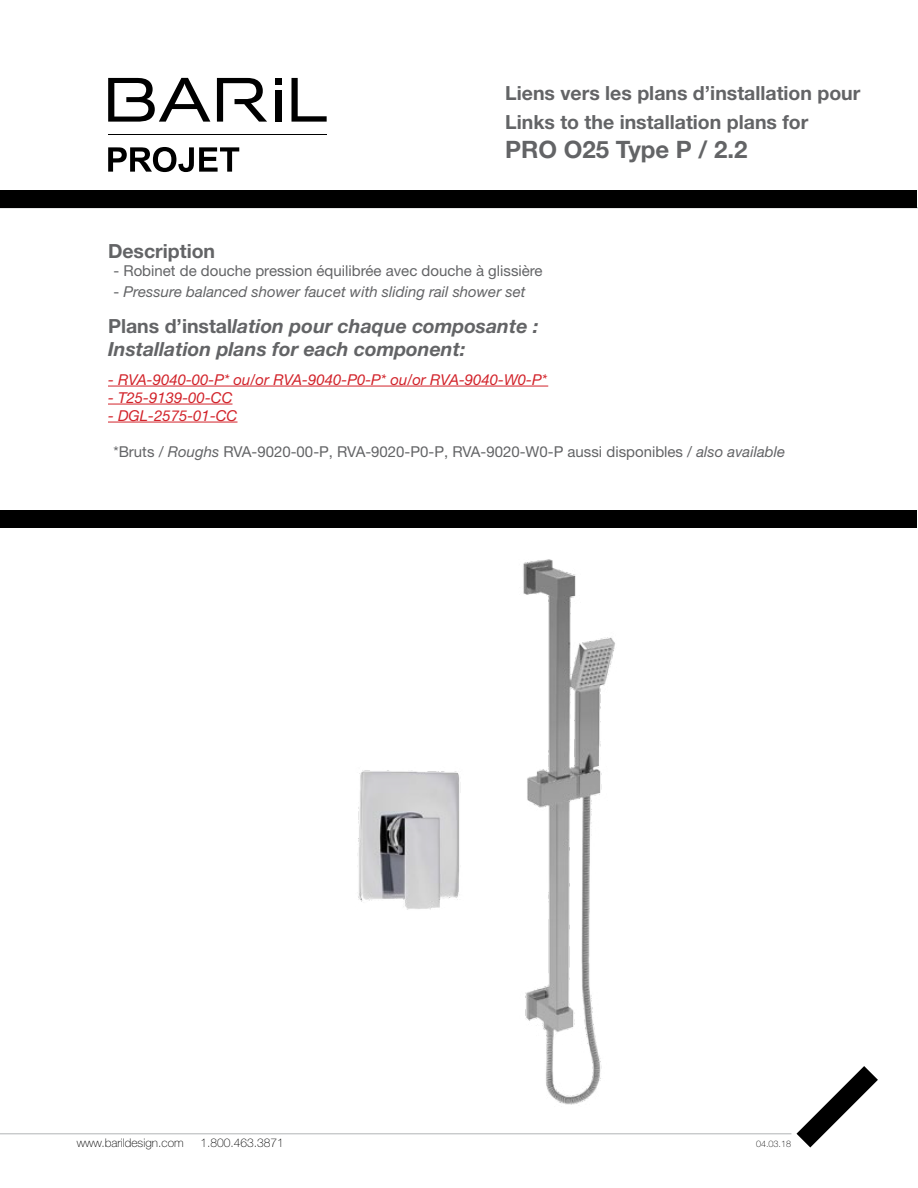
<style>
.page{position:relative;width:918px;height:1188px;background:#fff}
.page>*{position:absolute;margin:0;border:0;box-sizing:border-box;transform-origin:0 0}
.t1{font:700 24px "Helvetica Neue LT Std";color:#636466}
.t2{font:700 19.5px/28.8px "Helvetica Neue LT Std";color:#636466}
.t3{font:italic 700 19.5px/23.4px "Helvetica Neue LT Std";color:#636466}
.t4{font:15px "Helvetica Neue LT Std";color:#636466}
.t5{font:italic 15px "Helvetica Neue LT Std";color:#d2232a}
.t6{font:italic 15px "Helvetica Neue LT Std";color:#636466}
.t7{font:100 12px "Helvetica Neue LT Std";color:#000}
.t8{font:100 9px "Helvetica Neue LT Std";color:#000}
.s1{font-style:normal}
.s2{font-style:italic}
</style>
<div class="page">
<hr style="left:0;top:208px;width:918px;height:1px;background:#b1b4b6">
<div style="left:1px;top:190px;width:916px;height:18px;background:#000"></div>
<hr style="left:108px;top:134px;width:219px;height:1px;background:#000">
<svg style="left:275px;top:78px;width:6px;height:6px"></svg>
<div style="left:275px;top:90px;width:6px;height:32px;background:#000"></div>
<svg style="left:292px;top:78px;width:35px;height:44px"></svg>
<svg style="left:217px;top:78px;width:50px;height:44px"></svg>
<svg style="left:108px;top:78px;width:102px;height:44px"></svg>
<svg style="left:108px;top:147px;width:131px;height:25px"></svg>
<div style="left:1px;top:510px;width:916px;height:18px;background:#000"></div>
<svg style="left:796px;top:1066px;width:82px;height:81px"></svg>
<hr style="left:0;top:1134px;width:791px;height:1px;background:#b1b4b6">
<img style="left:357px;top:559px;width:258px;height:546px">
<hr style="left:108px;top:386px;width:440px;height:1px;background:#d2232a">
<hr style="left:108px;top:404px;width:124px;height:1px;background:#d2232a">
<hr style="left:108px;top:422px;width:129px;height:1px;background:#d2232a">
<h2 class="t2" style="left:505px;top:79px;width:357px">Liens vers les plans d’installation pour<br>Links to the installation plans for</h2>
<h1 class="t1" style="left:505px;top:135px;width:244px">PRO O25 Type P / 2.2</h1>
<h2 class="t2" style="left:108px;top:236px;width:109px">Description</h2>
<p class="t4" style="left:113px;top:262px;width:431px">- Robinet de douche pression équilibrée avec douche à glissière</p>
<p class="t6" style="left:113px;top:283px;width:414px"><span class="s1">-</span> Pressure balanced shower faucet with sliding rail shower set</p>
<h2 class="t3" style="left:108px;top:314px;width:432px"><span class="s1">Plans d’instal</span>lation pour chaque composante :<br>Installation plans for each component:</h2>
<p class="t5" style="left:108px;top:370px;width:441px">- RVA-9040-00-P* ou/or RVA-9040-P0-P* ou/or RVA-9040-W0-P*</p>
<p class="t5" style="left:108px;top:388px;width:126px">- T25-9139-00-CC</p>
<p class="t5" style="left:108px;top:406px;width:131px">- DGL-2575-01-CC</p>
<p class="t4" style="left:113px;top:442px;width:673px">*Bruts / <span class="s2">Roughs</span> RVA-9020-00-P, RVA-9020-P0-P, RVA-9020-W0-P aussi disponibles / <span class="s2">also available</span></p>
<p class="t7" style="left:77px;top:1136px;width:108px">www.barildesign.com</p>
<p class="t7" style="left:200px;top:1136px;width:85px">1.800.463.3871</p>
<p class="t8" style="left:756px;top:1139px;width:37px">04.03.18</p>
</div>
